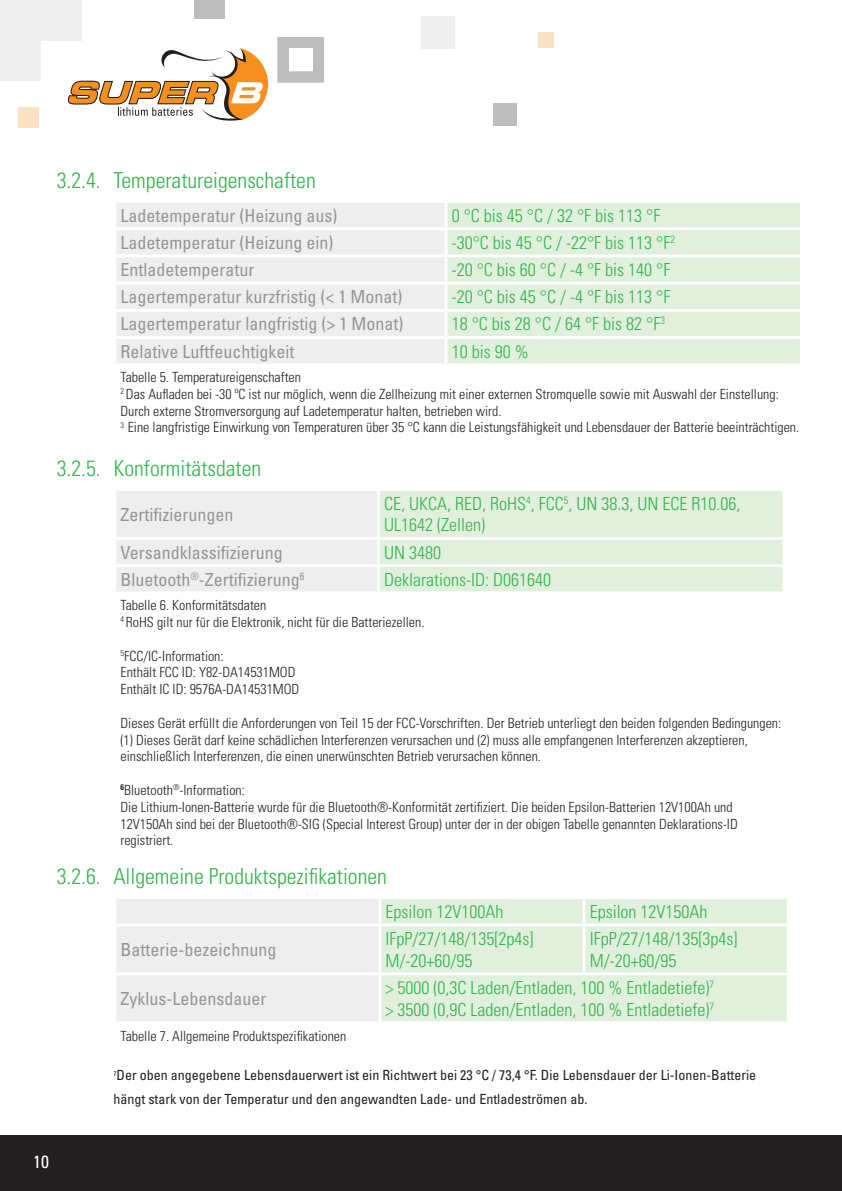
<style>
.page{position:relative;width:842px;height:1191px;background:#fff}
.page>*{position:absolute;margin:0;border:0;box-sizing:border-box;transform-origin:0 0}
.t1{font:300 condensed 22px "Univers LT Std";color:#31b44a}
.tabel_stijl_groen{font:300 condensed 18px/21.6px "Univers LT Std";color:#31b44a}
.tabel_stijl_grijs{font:condensed 18px "Univers LT Std";color:#939598}
.t2{font:condensed 17.8px "Univers LT Std";color:#fff}
.Text{font:300 condensed 14px/16.8px "Univers LT Std";color:#231f20}
.t3{font:condensed 14px "Univers LT Std";color:#231f20}
</style>
<div class="page">
<div style="left:0;top:1135px;width:842px;height:56px;background:#231f20"></div>
<div style="left:493px;top:103px;width:23px;height:23px;background:#bdbdbd"></div>
<div style="left:538px;top:32px;width:16px;height:16px;background:#fce2c4"></div>
<div style="left:421px;top:17px;width:34px;height:32px;background:#eee"></div>
<svg style="left:277px;top:37px;width:47px;height:46px;background:#bfbfbf"></svg>
<div style="left:289px;top:48px;width:23px;height:23px;background:#fff"></div>
<div style="left:19px;top:107px;width:20px;height:20px;background:#fce2c4"></div>
<div style="left:0;top:40px;width:41px;height:40px;background:#eee"></div>
<div style="left:0;top:0;width:41px;height:40px;background:#eee"></div>
<div style="left:41px;top:0;width:41px;height:40px;background:#eee"></div>
<div style="left:194px;top:0;width:31px;height:18px;background:#bdbdbd"></div>
<svg style="left:67px;top:48px;width:201px;height:73px"></svg>
<div style="left:116px;top:203px;width:329px;height:160px;background:#eeeeef"></div>
<div style="left:447px;top:203px;width:353px;height:160px;background:#e1efdd"></div>
<hr style="left:113px;top:227px;width:333px;height:3px;background:#fff">
<hr style="left:113px;top:254px;width:333px;height:3px;background:#fff">
<hr style="left:446px;top:227px;width:357px;height:3px;background:#fff">
<hr style="left:446px;top:254px;width:357px;height:3px;background:#fff">
<hr style="left:113px;top:282px;width:333px;height:2px;background:#fff">
<hr style="left:446px;top:282px;width:357px;height:2px;background:#fff">
<hr style="left:113px;top:309px;width:333px;height:3px;background:#fff">
<hr style="left:113px;top:336px;width:333px;height:3px;background:#fff">
<hr style="left:446px;top:309px;width:357px;height:3px;background:#fff">
<hr style="left:446px;top:336px;width:357px;height:3px;background:#fff">
<div style="left:116px;top:491px;width:261px;height:100px;background:#eeeeef"></div>
<div style="left:380px;top:491px;width:402px;height:100px;background:#e1efdd"></div>
<hr style="left:113px;top:537px;width:265px;height:3px;background:#fff">
<hr style="left:378px;top:537px;width:407px;height:3px;background:#fff">
<hr style="left:113px;top:564px;width:265px;height:3px;background:#fff">
<hr style="left:378px;top:564px;width:407px;height:3px;background:#fff">
<div style="left:116px;top:899px;width:262px;height:122px;background:#eeeeef"></div>
<div style="left:381px;top:899px;width:406px;height:122px;background:#e1efdd"></div>
<hr style="left:113px;top:923px;width:267px;height:3px;background:#fff">
<hr style="left:583px;top:899px;width:2px;height:24px;background:#fff">
<hr style="left:380px;top:923px;width:204px;height:3px;background:#fff">
<hr style="left:584px;top:923px;width:205px;height:3px;background:#fff">
<hr style="left:583px;top:926px;width:2px;height:46px;background:#fff">
<hr style="left:113px;top:972px;width:267px;height:3px;background:#fff">
<hr style="left:380px;top:972px;width:204px;height:3px;background:#fff">
<hr style="left:584px;top:972px;width:205px;height:3px;background:#fff">
<p class="t1" style="left:57px;top:167px;width:261px">3.2.4. Temperatureigenschaften</p>
<p class="tabel_stijl_grijs" style="left:120px;top:204px;width:218px">Ladetemperatur (Heizung aus)</p>
<p class="tabel_stijl_groen" style="left:452px;top:204px;width:210px">0 °C bis 45 °C / 32 °F bis 113 °F</p>
<p class="tabel_stijl_grijs" style="left:120px;top:231px;width:214px">Ladetemperatur (Heizung ein)</p>
<p class="tabel_stijl_groen" style="left:452px;top:232px;width:225px">-30°C bis 45 °C / -22°F bis 113 °F<sup>2</sup></p>
<p class="tabel_stijl_grijs" style="left:120px;top:258px;width:135px">Entladetemperatur</p>
<p class="tabel_stijl_groen" style="left:452px;top:259px;width:220px">-20 °C bis 60 °C / -4 °F bis 140 °F</p>
<p class="tabel_stijl_grijs" style="left:120px;top:285px;width:283px">Lagertemperatur kurzfristig (&lt; 1 Monat)</p>
<p class="tabel_stijl_groen" style="left:452px;top:286px;width:220px">-20 °C bis 45 °C / -4 °F bis 113 °F</p>
<p class="tabel_stijl_grijs" style="left:120px;top:313px;width:284px">Lagertemperatur langfristig (&gt; 1 Monat)</p>
<p class="tabel_stijl_groen" style="left:452px;top:313px;width:215px">18 °C bis 28 °C / 64 °F bis 82 °F<sup>3</sup></p>
<p class="tabel_stijl_grijs" style="left:120px;top:340px;width:175px">Relative Luftfeuchtigkeit</p>
<p class="tabel_stijl_groen" style="left:452px;top:340px;width:78px">10 bis 90 %</p>
<p class="Text" style="left:120px;top:369px;width:660px">Tabelle 5. Temperatureigenschaften<br><sup>2</sup> Das Aufladen bei -30 oC ist nur möglich, wenn die Zellheizung mit einer externen Stromquelle sowie mit Auswahl der Einstellung:<br>Durch externe Stromversorgung auf Ladetemperatur halten, betrieben wird.</p>
<p class="Text" style="left:120px;top:419px;width:680px"><sup>3</sup> Eine langfristige Einwirkung von Temperaturen über 35 °C kann die Leistungsfähigkeit und Lebensdauer der Batterie beeinträchtigen.</p>
<p class="t1" style="left:57px;top:455px;width:206px">3.2.5. Konformitätsdaten</p>
<p class="tabel_stijl_grijs" style="left:120px;top:503px;width:114px">Zertifizierungen</p>
<p class="tabel_stijl_groen" style="left:384px;top:492px;width:358px">CE, UKCA, RED, RoHS<sup>4</sup>, FCC<sup>5</sup>, UN 38.3, UN ECE R10.06,<br>UL1642 (Zellen)</p>
<p class="tabel_stijl_grijs" style="left:120px;top:541px;width:164px">Versandklassifizierung</p>
<p class="tabel_stijl_groen" style="left:384px;top:541px;width:58px">UN 3480</p>
<p class="tabel_stijl_grijs" style="left:120px;top:568px;width:186px">Bluetooth<sup>®</sup>-Zertifizierung<sup>6</sup></p>
<p class="tabel_stijl_groen" style="left:384px;top:568px;width:168px">Deklarations-ID: D061640</p>
<p class="Text" style="left:120px;top:597px;width:305px">Tabelle 6. Konformitätsdaten<br><sup>4</sup> RoHS gilt nur für die Elektronik, nicht für die Batteriezellen.</p>
<p class="Text" style="left:120px;top:647px;width:105px"><sup>5</sup>FCC/IC-Information:</p>
<p class="Text" style="left:120px;top:664px;width:176px">Enthält FCC ID: Y82-DA14531MOD</p>
<p class="Text" style="left:120px;top:681px;width:180px">Enthält IC ID: 9576A-DA14531MOD</p>
<p class="Text" style="left:120px;top:714px;width:662px">Dieses Gerät erfüllt die Anforderungen von Teil 15 der FCC-Vorschriften. Der Betrieb unterliegt den beiden folgenden Bedingungen: (1) Dieses Gerät darf keine schädlichen Interferenzen verursachen und (2) muss alle empfangenen Interferenzen akzeptieren, einschließlich Interferenzen, die einen unerwünschten Betrieb verursachen können.</p>
<p class="Text" style="left:120px;top:781px;width:619px"><sup>6</sup>Bluetooth<sup>®</sup>-Information:<br>Die Lithium-Ionen-Batterie wurde für die Bluetooth®-Konformität zertifiziert. Die beiden Epsilon-Batterien 12V100Ah und 12V150Ah sind bei der Bluetooth®-SIG (Special Interest Group) unter der in der obigen Tabelle genannten Deklarations-ID registriert.</p>
<p class="t1" style="left:57px;top:863px;width:332px">3.2.6. Allgemeine Produktspezifikationen</p>
<p class="tabel_stijl_groen" style="left:386px;top:900px;width:119px">Epsilon 12V100Ah</p>
<p class="tabel_stijl_groen" style="left:590px;top:900px;width:119px">Epsilon 12V150Ah</p>
<p class="tabel_stijl_grijs" style="left:120px;top:938px;width:157px">Batterie-bezeichnung</p>
<p class="tabel_stijl_groen" style="left:386px;top:928px;width:149px">IFpP/27/148/135[2p4s]</p>
<p class="tabel_stijl_groen" style="left:386px;top:949px;width:88px">M/-20+60/95</p>
<p class="tabel_stijl_groen" style="left:590px;top:928px;width:149px">IFpP/27/148/135[3p4s]</p>
<p class="tabel_stijl_groen" style="left:590px;top:949px;width:88px">M/-20+60/95</p>
<p class="tabel_stijl_grijs" style="left:120px;top:987px;width:147px">Zyklus-Lebensdauer</p>
<p class="tabel_stijl_groen" style="left:386px;top:976px;width:330px">&gt; 5000 (0,3C Laden/Entladen, 100 % Entladetiefe)<sup>7</sup></p>
<p class="tabel_stijl_groen" style="left:386px;top:998px;width:330px">&gt; 3500 (0,9C Laden/Entladen, 100 % Entladetiefe)<sup>7</sup></p>
<p class="Text" style="left:120px;top:1028px;width:227px">Tabelle 7. Allgemeine Produktspezifikationen</p>
<p class="t3" style="left:113px;top:1066px;width:644px"><sup>7</sup>Der oben angegebene Lebensdauerwert ist ein Richtwert bei 23 °C / 73,4 °F. Die Lebensdauer der Li-Ionen-Batterie</p>
<p class="t3" style="left:113px;top:1090px;width:476px">hängt stark von der Temperatur und den angewandten Lade- und Entladeströmen ab.</p>
<p class="t2" style="left:33px;top:1150px;width:17px">10</p>
</div>
